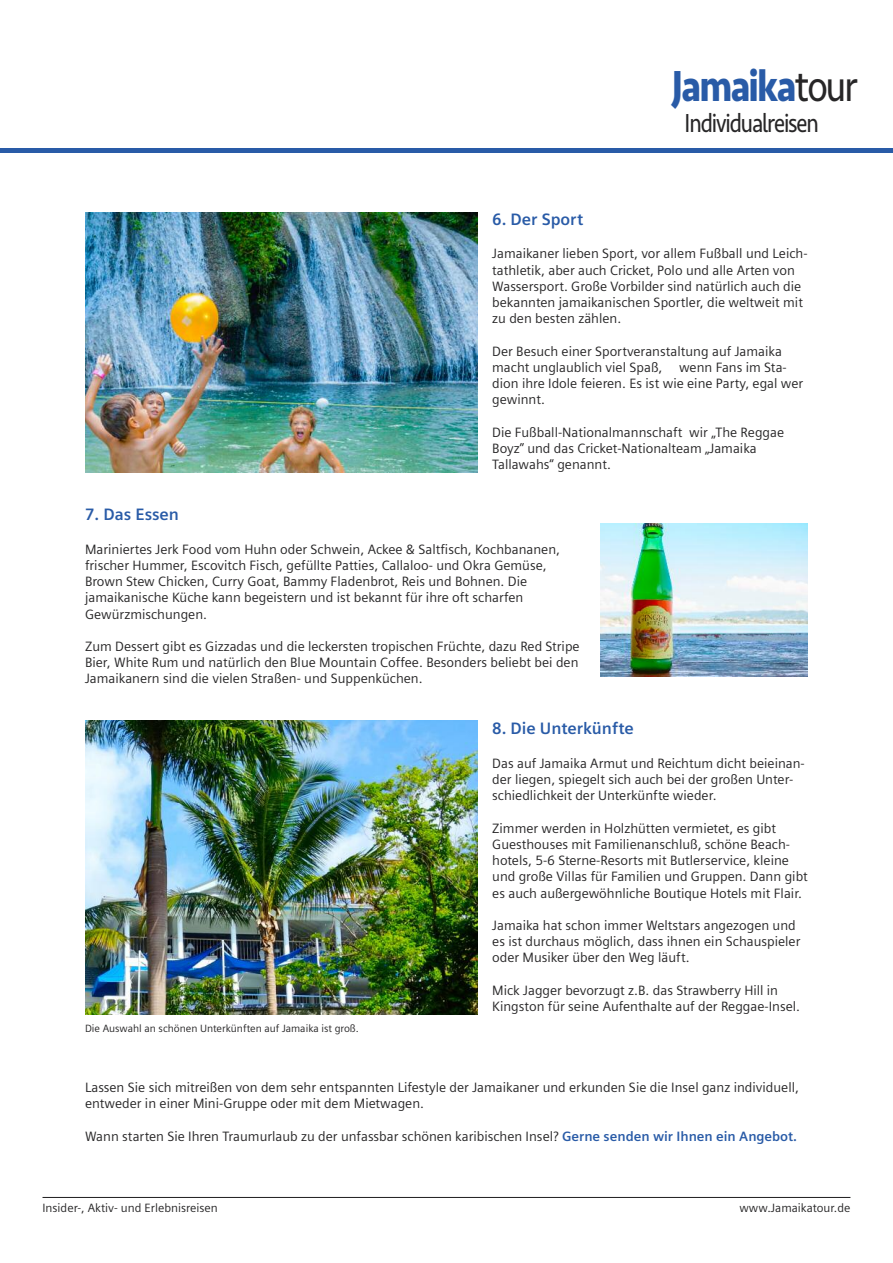
<style>
.page{position:relative;width:893px;height:1263px;background:#fff}
.page>*{position:absolute;margin:0;border:0;box-sizing:border-box;transform-origin:0 0}
.t1{font:700 45px "Seravek";letter-spacing:-.05em;color:#295ba7;scale:.83 1}
.t2{font:27px "Seravek";letter-spacing:-.05em;color:#272627;scale:.83 1}
.t3{font:700 16.5px "Siemens Sans";color:#295ba7}
.t4{font:13.5px/16.2px "Siemens Sans";color:#272627}
.t5{font:12px "Siemens Sans";color:#272627}
.t6{font:10.5px "Siemens Sans";color:#272627}
.s1{font-weight:400;color:#272627}
.s2{font-weight:700;color:#295ba7}
</style>
<div class="page">
<hr style="left:43px;top:1197px;width:807px;height:1px;background:#272627">
<hr style="left:0;top:149px;width:893px;height:4px;background:#295ba7">
<img style="left:85px;top:720px;width:392px;height:294px">
<img style="left:85px;top:213px;width:392px;height:259px">
<img style="left:600px;top:523px;width:208px;height:154px">
<h1 class="t1" style="left:672px;top:50px;width:226px">Jamaika<span class="s1">tour</span></h1>
<h2 class="t2" style="left:685px;top:102px;width:163px">Individualreisen</h2>
<p class="t3" style="left:492px;top:209px;width:92px">6. Der Sport</p>
<p class="t4" style="left:492px;top:246px;width:317px">Jamaikaner lieben Sport, vor allem Fußball und Leich&shy;tathletik, aber auch Cricket, Polo und alle Arten von Wassersport. Große Vorbilder sind natürlich auch die bekannten jamaikanischen Sportler, die weltweit mit zu den besten zählen.</p>
<p class="t4" style="left:492px;top:343px;width:312px">Der Besuch einer Sportveranstaltung auf Jamaika macht unglaublich viel Spaß, wenn Fans im Sta&shy;dion ihre Idole feieren. Es ist wie eine Party, egal wer gewinnt.</p>
<p class="t4" style="left:492px;top:424px;width:293px">Die Fußball-Nationalmannschaft wir „The Reggae<br>Boyz” und das Cricket-Nationalteam „Jamaika<br>Tallawahs“ genannt.</p>
<p class="t3" style="left:85px;top:504px;width:95px">7. Das Essen</p>
<p class="t4" style="left:85px;top:541px;width:477px">Mariniertes Jerk Food vom Huhn oder Schwein, Ackee &amp; Saltfisch, Kochbananen, frischer Hummer, Escovitch Fisch, gefüllte Patties, Callaloo- und Okra Gemüse, Brown Stew Chicken, Curry Goat, Bammy Fladenbrot, Reis und Bohnen. Die jamaikanische Küche kann begeistern und ist bekannt für ihre oft scharfen Gewürzmischungen.</p>
<p class="t4" style="left:85px;top:638px;width:496px;text-align:justify">Zum Dessert gibt es Gizzadas und die leckersten tropischen Früchte, dazu Red Stripe Bier, White Rum und natürlich den Blue Mountain Coffee. Besonders beliebt bei den Jamaikanern sind die vielen Straßen- und Suppenküchen.</p>
<p class="t3" style="left:492px;top:719px;width:143px">8. Die Unterkünfte</p>
<p class="t4" style="left:492px;top:755px;width:314px">Das auf Jamaika Armut und Reichtum dicht beieinan&shy;der liegen, spiegelt sich auch bei der großen Unter&shy;schiedlichkeit der Unterkünfte wieder.</p>
<p class="t4" style="left:492px;top:820px;width:317px">Zimmer werden in Holzhütten vermietet, es gibt Guesthouses mit Familienanschluß, schöne Beach&shy;hotels, 5-6 Sterne-Resorts mit Butlerservice, kleine und große Villas für Familien und Gruppen. Dann gibt es auch außergewöhnliche Boutique Hotels mit Flair.</p>
<p class="t4" style="left:492px;top:917px;width:310px">Jamaika hat schon immer Weltstars angezogen und es ist durchaus möglich, dass ihnen ein Schauspieler oder Musiker über den Weg läuft.</p>
<p class="t4" style="left:492px;top:982px;width:309px">Mick Jagger bevorzugt z.B. das Strawberry Hill in<br>Kingston für seine Aufenthalte auf der Reggae-Insel.</p>
<p class="t6" style="left:85px;top:1022px;width:275px">Die Auswahl an schönen Unterkünften auf Jamaika ist groß.</p>
<p class="t4" style="left:85px;top:1079px;width:715px">Lassen Sie sich mitreißen von dem sehr entspannten Lifestyle der Jamaikaner und erkunden Sie die Insel ganz individuell, entweder in einer Mini-Gruppe oder mit dem Mietwagen.</p>
<p class="t4" style="left:85px;top:1128px;width:713px">Wann starten Sie Ihren Traumurlaub zu der unfassbar schönen karibischen Insel? <span class="s2">Gerne senden wir Ihnen ein Angebot.</span></p>
<p class="t5" style="left:43px;top:1201px;width:177px">Insider-, Aktiv- und Erlebnisreisen</p>
<p class="t5" style="left:739px;top:1201px;width:112px">www.Jamaikatour.de</p>
</div>
